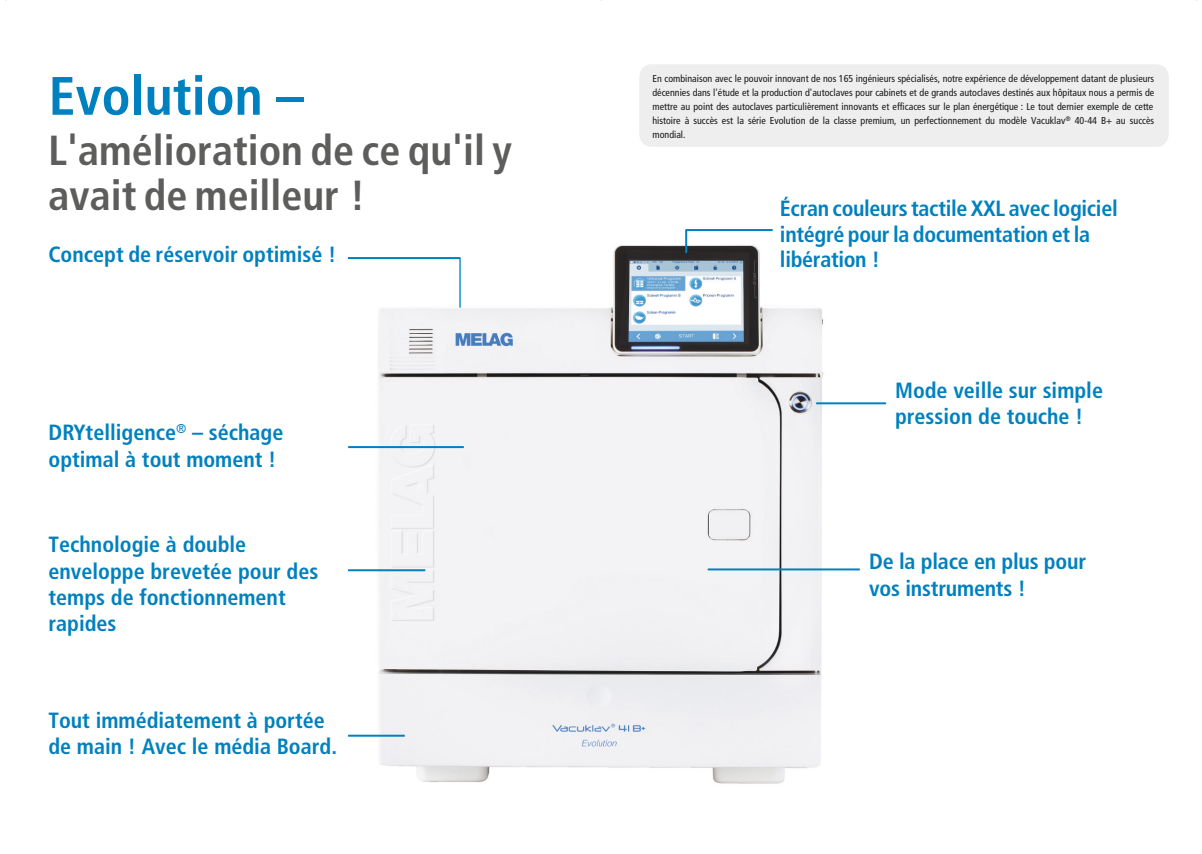
<style>
.page{position:relative;width:1202px;height:854px;background:#fff}
.page>*{position:absolute;margin:0;border:0;box-sizing:border-box;transform-origin:0 0}
.t1{font:700 condensed 54px "Frutiger";color:#0081bf}
.t2{font:700 condensed 42px/45px "Frutiger LT Pro";color:#5d5d5c}
.t3{font:700 condensed 22px/26.4px "Frutiger LT Pro";color:#0081bf}
.t4{font:700 condensed 22px "Frutiger";color:#0081bf}
.t5{font:condensed 10px/14px "Frutiger LT Std";color:#171818;text-align:justify}
.s1{font-family:"Frutiger LT Pro"}
.s2{font-family:"Frutiger"}
</style>
<div class="page">
<img style="left:348px;top:245px;width:488px;height:539px">
<div style="left:639px;top:64px;width:530px;height:83px;background:#eee"></div>
<hr style="left:817px;top:402px;width:68px;height:2px;background:#0081bf">
<hr style="left:708px;top:568px;width:151px;height:2px;background:#0081bf">
<svg style="left:684px;top:229px;width:90px;height:25px"></svg>
<svg style="left:347px;top:256px;width:114px;height:53px"></svg>
<hr style="left:348px;top:734px;width:57px;height:2px;background:#0081bf">
<hr style="left:349px;top:446px;width:114px;height:2px;background:#0081bf">
<hr style="left:348px;top:569px;width:77px;height:2px;background:#0081bf">
<h1 class="t1" style="left:49px;top:64px;width:257px">Evolution –</h1>
<h2 class="t2" style="left:49px;top:128px;width:465px">L'amélioration de ce qu'il y avait de meilleur !</h2>
<h3 class="t3" style="left:48px;top:241px;width:289px">Concept de réservoir optimisé !</h3>
<h3 class="t4" style="left:49px;top:419px;width:236px">DRYtelligence<sup>®</sup> – <span class="s1">séchage</span></h3>
<h3 class="t3" style="left:49px;top:445px;width:229px">optimal à tout moment !</h3>
<h3 class="t3" style="left:49px;top:531px;width:271px">Technologie à double enveloppe brevetée pour des temps de fonctionnement rapides</h3>
<h3 class="t3" style="left:48px;top:706px;width:290px">Tout immédiatement à portée de main ! Avec le média Board<span class="s2">.</span></h3>
<p class="t5" style="left:652px;top:71px;width:503px">En combinaison avec le pouvoir innovant de nos 165 ingénieurs spécialisés, notre expérience de développement datant de plusieurs décennies dans l'étude et la production d'autoclaves pour cabinets et de grands autoclaves destinés aux hôpitaux nous a permis de mettre au point des autoclaves particulièrement innovants et efficaces sur le plan énergétique : Le tout dernier exemple de cette histoire à succès est la série Evolution de la classe premium, un perfectionnement du modèle Vacuklav<sup>®</sup> 40-44 B+ au succès mondial.</p>
<h3 class="t3" style="left:780px;top:195px;width:339px;line-height:25.9px">Écran couleurs tactile XXL avec logiciel intégré pour la documentation et la libération !</h3>
<h3 class="t3" style="left:895px;top:376px;width:209px">Mode veille sur simple pression de touche !</h3>
<h3 class="t3" style="left:869px;top:548px;width:218px">De la place en plus pour vos instruments !</h3>
</div>
